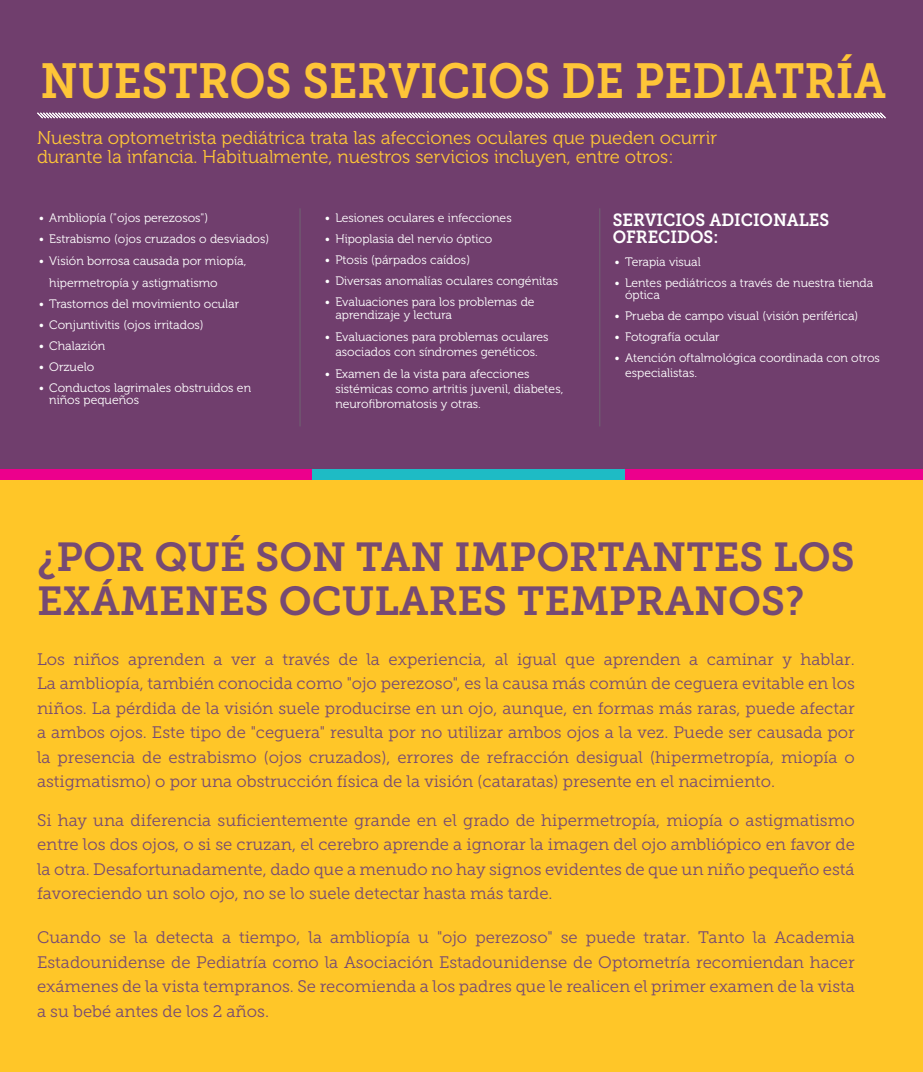
<style>
.page{position:relative;width:923px;height:1072px;background:#fff}
.page>*{position:absolute;margin:0;border:0;box-sizing:border-box;transform-origin:0 0}
.Paragraph_Style5{font:49px "Museo Slab 700";color:#fec538;scale:.9 1}
.Paragraph_Style5-2{font:40.25px/43.8px "Museo Slab 700";color:#764a73}
.Paragraph_Style5-3{font:18.55px/19.4px "Museo 300";color:#fec538}
.Paragraph_Style22{font:17.5px/17.5px "Museo Slab 700";color:#fff;scale:.94 1}
.Paragraph_Style25{font:16.62px/24.5px "Museo Slab 300";color:#764a73;text-align:justify}
.Paragraph_Style26{font:16.62px/24.5px "Museo Slab 300";color:#764a73;text-align:justify}
.Paragraph_Style5-4{font:16.62px/24.5px "Museo Slab 300";color:#764a73;text-align:justify}
.Paragraph_Style19{font:12.25px/21.5px "Museo 300";color:#fff}
.Paragraph_Style20{font:12.25px/12.2px "Museo 300";color:#fff}
.Paragraph_Style21{font:12.25px/15px "Museo 300";color:#fff}
.Paragraph_Style5-5{font:12.25px/12.2px "Museo 300";color:#fff}
</style>
<div class="page">
<div style="left:0;top:0;width:922px;height:469px;background:#703e6d"></div>
<div style="left:0;top:469px;width:311px;height:11px;background:#ec008c"></div>
<div style="left:311px;top:469px;width:314px;height:11px;background:#1ebbc5"></div>
<div style="left:625px;top:469px;width:297px;height:11px;background:#ec008c"></div>
<div style="left:0;top:480px;width:922px;height:591px;background:#ffc628"></div>
<hr style="left:299px;top:208px;width:1px;height:218px;background:#6f7073">
<hr style="left:599px;top:208px;width:1px;height:218px;background:#6f7073">
<svg style="left:37px;top:112px;width:849px;height:7px"></svg>
<p class="Paragraph_Style5" style="left:41px;top:53px;width:940px">NUESTROS SERVICIOS DE PEDIATRÍA</p>
<p class="Paragraph_Style5-3" style="left:37px;top:128px;width:681px">Nuestra optometrista pediátrica trata las afecciones oculares que pueden ocurrir durante la infancia. Habitualmente, nuestros servicios incluyen, entre otros:</p>
<p class="Paragraph_Style19" style="left:39px;top:207px;width:171px">• Ambliopía ("ojos perezosos")</p>
<p class="Paragraph_Style5-5" style="left:39px;top:233px;width:232px">• Estrabismo (ojos cruzados o desviados)</p>
<p class="Paragraph_Style19" style="left:49px;top:250px;width:198px;text-indent:-10px">• Visión borrosa causada por miopía, hipermetropía y astigmatismo</p>
<p class="Paragraph_Style19" style="left:39px;top:293px;width:202px">• Trastornos del movimiento ocular</p>
<p class="Paragraph_Style19" style="left:39px;top:314px;width:166px">• Conjuntivitis (ojos irritados)</p>
<p class="Paragraph_Style19" style="left:39px;top:335px;width:68px">• Chalazión</p>
<p class="Paragraph_Style19" style="left:39px;top:356px;width:57px">• Orzuelo</p>
<p class="Paragraph_Style5-5" style="left:49px;top:381px;width:203px;text-indent:-10px">• Conductos lagrimales obstruidos en niños pequeños</p>
<p class="Paragraph_Style19" style="left:325px;top:207px;width:188px">• Lesiones oculares e infecciones</p>
<p class="Paragraph_Style19" style="left:325px;top:228px;width:169px">• Hipoplasia del nervio óptico</p>
<p class="Paragraph_Style19" style="left:325px;top:249px;width:147px">• Ptosis (párpados caídos)</p>
<p class="Paragraph_Style19" style="left:325px;top:270px;width:234px">• Diversas anomalías oculares congénitas</p>
<p class="Paragraph_Style20" style="left:335px;top:296px;width:201px;text-indent:-10px">• Evaluaciones para los problemas de aprendizaje y lectura</p>
<p class="Paragraph_Style20" style="left:325px;top:329px;width:225px;line-height:14.9px;text-align:center">• Evaluaciones para problemas oculares asociados con síndromes genéticos.</p>
<p class="Paragraph_Style21" style="left:335px;top:366px;width:229px;text-indent:-10px">• Examen de la vista para afecciones sistémicas como artritis juvenil, diabetes, neurofibromatosis y otras.</p>
<p class="Paragraph_Style22" style="left:612px;top:211px;width:232px">SERVICIOS ADICIONALES<br>OFRECIDOS:</p>
<p class="Paragraph_Style19" style="left:614px;top:251px;width:88px">• Terapia visual</p>
<p class="Paragraph_Style19" style="left:624px;top:277px;width:249px;line-height:12.2px;text-indent:-10px">• Lentes pediátricos a través de nuestra tienda óptica</p>
<p class="Paragraph_Style19" style="left:614px;top:305px;width:245px">• Prueba de campo visual (visión periférica)</p>
<p class="Paragraph_Style19" style="left:614px;top:326px;width:106px">• Fotografía ocular</p>
<p class="Paragraph_Style19" style="left:624px;top:351px;width:256px;line-height:14.7px;text-indent:-10px">• Atención oftalmológica coordinada con otros especialistas.</p>
<p class="Paragraph_Style5-2" style="left:37px;top:535px;width:818px">¿POR QUÉ SON TAN IMPORTANTES LOS<br>EXÁMENES OCULARES TEMPRANOS?</p>
<p class="Paragraph_Style25" style="left:37px;top:646px;width:819px">Los niños aprenden a ver a través de la experiencia, al igual que aprenden a caminar y hablar.<br>La ambliopía, también conocida como "ojo perezoso", es la causa más común de ceguera evitable en los niños. La pérdida de la visión suele producirse en un ojo, aunque, en formas más raras, puede afectar a ambos ojos. Este tipo de "ceguera" resulta por no utilizar ambos ojos a la vez. Puede ser causada por la presencia de estrabismo (ojos cruzados), errores de refracción desigual (hipermetropía, miopía o astigmatismo) o por una obstrucción física de la visión (cataratas) presente en el nacimiento.</p>
<p class="Paragraph_Style26" style="left:37px;top:807px;width:819px">Si hay una diferencia suficientemente grande en el grado de hipermetropía, miopía o astigmatismo entre los dos ojos, o si se cruzan, el cerebro aprende a ignorar la imagen del ojo ambliópico en favor de la otra. Desafortunadamente, dado que a menudo no hay signos evidentes de que un niño pequeño está favoreciendo un solo ojo, no se lo suele detectar hasta más tarde.</p>
<p class="Paragraph_Style5-4" style="left:37px;top:924px;width:819px">Cuando se la detecta a tiempo, la ambliopía u "ojo perezoso" se puede tratar. Tanto la Academia Estadounidense de Pediatría como la Asociación Estadounidense de Optometría recomiendan hacer exámenes de la vista tempranos. Se recomienda a los padres que le realicen el primer examen de la vista a su bebé antes de los 2 años.</p>
</div>
